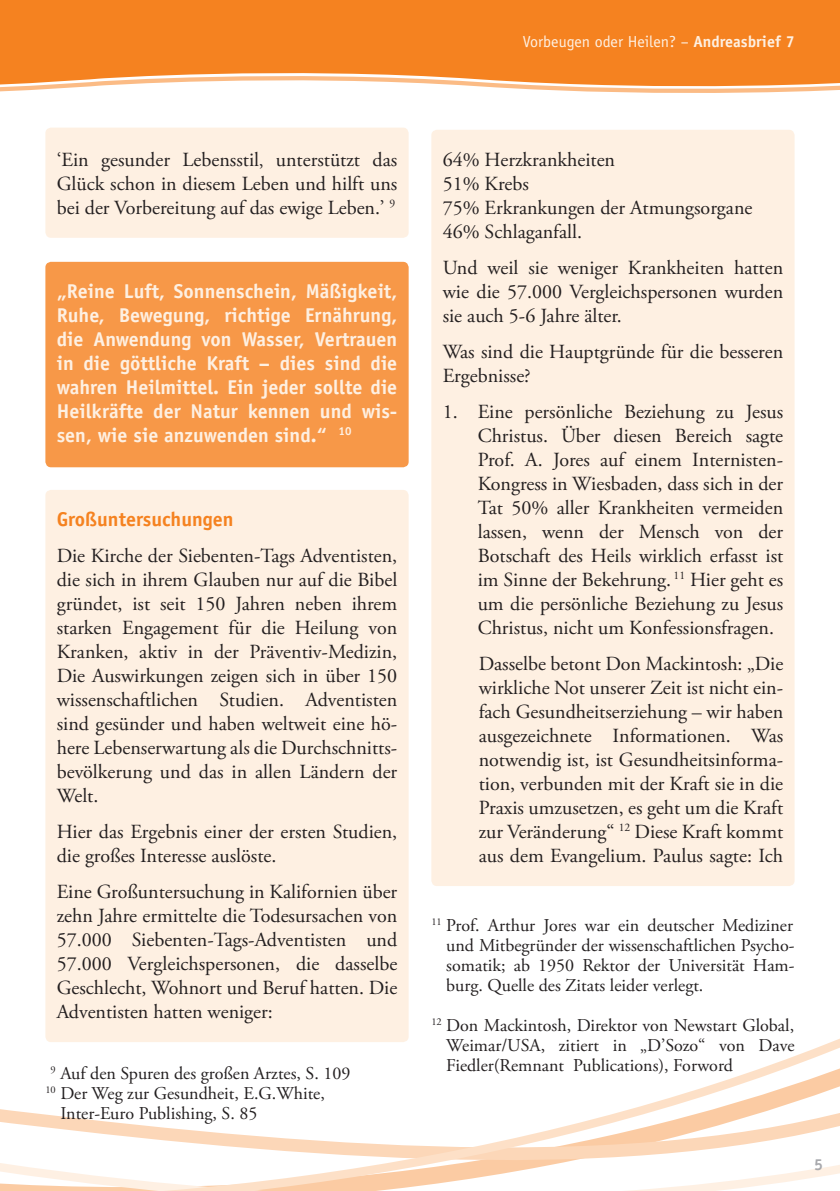
<style>
.page{position:relative;width:840px;height:1191px;background:#fff}
.page>*{position:absolute;margin:0;border:0;box-sizing:border-box;transform-origin:0 0}
._02_Grundtext{font:20px/24px "Adobe Garamond Pro";color:#231f20;text-align:justify}
._04_Kastentext_auf_o{font:700 20px/24px "Officina Sans";color:#fef0e2;text-align:justify}
._03_Zwischenüberschr{font:700 20px "Officina Sans";color:#f58220}
._10_AB_Empfehlungen{font:18px/20px "Adobe Garamond Pro";color:#231f20;text-align:justify}
.t1{font:16px "Officina Sans";color:#fef0e2}
.t2{font:700 16px "Officina Sans";color:#a8a9ad}
.s1{font-weight:700}
</style>
<div class="page">
<svg style="left:0;top:748px;width:839px;height:443px"></svg>
<svg style="left:0;top:0;width:839px;height:93px;fill:#f58220"></svg>
<div style="left:45px;top:128px;width:363px;height:110px;background:#fef0e2;border-radius:6px"></div>
<div style="left:431px;top:130px;width:363px;height:756px;background:#fef0e2;border-radius:6px"></div>
<div style="left:45px;top:490px;width:363px;height:552px;background:#fef0e2;border-radius:6px"></div>
<div style="left:45px;top:262px;width:363px;height:205px;background:#f79848;border-radius:6px"></div>
<p class="t1" style="left:522px;top:32px;width:273px">Vorbeugen oder Heilen? – <span class="s1">Andreasbrief 7</span></p>
<p class="_02_Grundtext" style="left:57px;top:148px;width:342px">‘Ein gesunder Lebensstil‚ unterstützt das Glück schon in diesem Leben und hilft uns bei der Vorbereitung auf das ewige Leben.’ <sup>9</sup></p>
<p class="_04_Kastentext_auf_o" style="left:57px;top:279px;width:342px">„Reine Luft, Sonnenschein, Mäßigkeit, Ruhe, Bewegung, richtige Ernährung, die Anwendung von Wasser, Vertrauen in die göttliche Kraft – dies sind die wahren Heilmittel. Ein jeder sollte die Heilkräfte der Natur kennen und wis&shy;sen, wie sie anzuwenden sind.“ <sup>10</sup></p>
<p class="_03_Zwischenüberschr" style="left:57px;top:506px;width:178px">Großuntersuchungen</p>
<p class="_02_Grundtext" style="left:57px;top:544px;width:342px">Die Kirche der Siebenten-Tags Adventisten, die sich in ihrem Glauben nur auf die Bibel gründet, ist seit 150 Jahren neben ihrem starken Engagement für die Heilung von Kranken, aktiv in der Präventiv-Medizin, Die Auswirkungen zeigen sich in über 150 wissenschaftlichen Studien. Adventisten sind gesünder und haben weltweit eine hö&shy;here Lebenserwartung als die Durchschnitts&shy;bevölkerung und das in allen Ländern der Welt.</p>
<p class="_02_Grundtext" style="left:57px;top:820px;width:342px">Hier das Ergebnis einer der ersten Studien, die großes Interesse auslöste.</p>
<p class="_02_Grundtext" style="left:57px;top:880px;width:342px">Eine Großuntersuchung in Kalifornien über zehn Jahre ermittelte die Todesursachen von 57.000 Siebenten-Tags-Adventisten und 57.000 Vergleichspersonen, die dasselbe Geschlecht, Wohnort und Beruf hatten. Die Adventisten hatten weniger:</p>
<p class="_10_AB_Empfehlungen" style="left:51px;top:1064px;width:301px"><sup>9</sup> Auf den Spuren des großen Arztes, S. 109</p>
<p class="_10_AB_Empfehlungen" style="left:60px;top:1084px;width:266px;text-indent:-15px"><sup>10</sup> Der Weg zur Gesundheit, E.G.White,<br>Inter-Euro Publishing, S. 85</p>
<p class="_02_Grundtext" style="left:442px;top:148px;width:174px">64% Herzkrankheiten</p>
<p class="_02_Grundtext" style="left:442px;top:172px;width:88px">51% Krebs</p>
<p class="_02_Grundtext" style="left:442px;top:196px;width:311px">75% Erkrankungen der Atmungsorgane</p>
<p class="_02_Grundtext" style="left:442px;top:220px;width:141px">46% Schlaganfall.</p>
<p class="_02_Grundtext" style="left:442px;top:256px;width:342px">Und weil sie weniger Krankheiten hatten wie die 57.000 Vergleichspersonen wurden sie auch 5-6 Jahre älter.</p>
<p class="_02_Grundtext" style="left:442px;top:340px;width:342px">Was sind die Hauptgründe für die besseren<br>Ergebnisse?</p>
<p class="_02_Grundtext" style="left:477px;top:400px;width:307px;text-indent:-35px">1. Eine persönliche Beziehung zu Jesus Christus. Über diesen Bereich sagte Prof. A. Jores auf einem Internisten-Kongress in Wiesbaden, dass sich in der Tat 50% aller Krankheiten vermeiden lassen, wenn der Mensch von der Botschaft des Heils wirklich erfasst ist im Sinne der Bekehrung. <sup>11</sup> Hier geht es um die persönliche Beziehung zu Jesus Christus, nicht um Konfessionsfragen.</p>
<p class="_02_Grundtext" style="left:478px;top:652px;width:306px">Dasselbe betont Don Mackintosh: „Die wirkliche Not unserer Zeit ist nicht ein&shy;fach Gesundheitserziehung – wir haben ausgezeichnete Informationen. Was notwendig ist, ist Gesundheitsinforma&shy;tion, verbunden mit der Kraft sie in die Praxis umzusetzen, es geht um die Kraft zur Veränderung“ <sup>12</sup> Diese Kraft kommt aus dem Evangelium. Paulus sagte: Ich</p>
<p class="_10_AB_Empfehlungen" style="left:446px;top:915px;width:349px;text-indent:-15px"><sup>11</sup> Prof. Arthur Jores war ein deutscher Mediziner und Mitbegründer der wissenschaftlichen Psycho&shy;somatik; ab 1950 Rektor der Universität Ham&shy;burg. Quelle des Zitats leider verlegt.</p>
<p class="_10_AB_Empfehlungen" style="left:446px;top:1015px;width:349px;text-indent:-15px"><sup>12</sup> Don Mackintosh, Direktor von Newstart Global, Weimar/USA, zitiert in „D’Sozo“ von Dave Fiedler(Remnant Publications), Forword</p>
<p class="t2" style="left:813px;top:1154px;width:10px">5</p>
</div>
